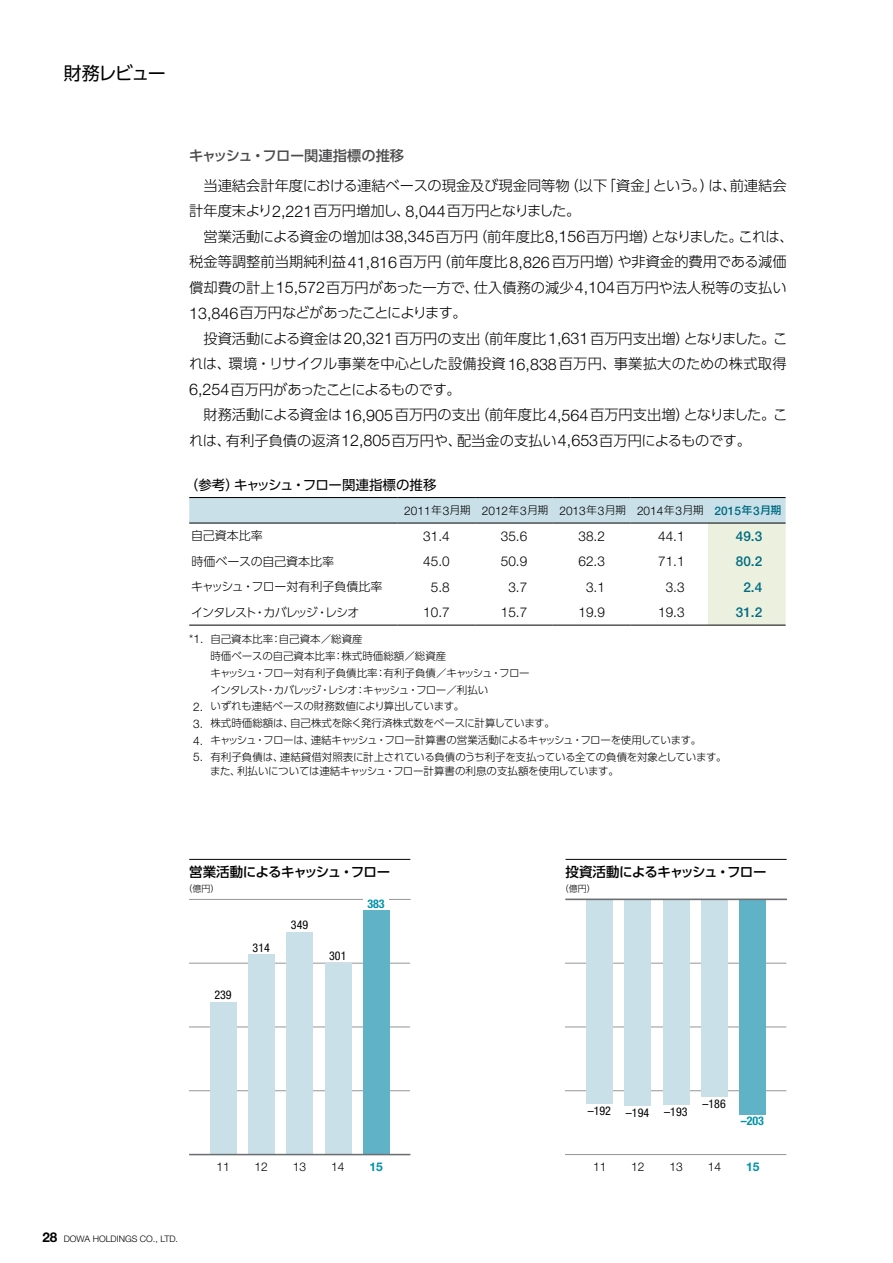
<style>
.page{position:relative;width:893px;height:1263px;background:#fff}
.page>*{position:absolute;margin:0;border:0;box-sizing:border-box;transform-origin:0 0}
.t1{font:18px "UD Shin Go Pro";letter-spacing:-.085em;color:#000}
.t2{font:300 14.25px/25.5px "UD Shin Go Pro";color:#000}
.t3{font:500 14.25px "UD Shin Go Pro";color:#4c4c4e}
.t4{font:300 13.5px "Helvetica Neue LT Std";color:#000}
.t5{font:500 13.5px "UD Shin Go Pro";letter-spacing:-.05em;color:#000}
.t6{font:13.5px "UD Shin Go Pro";color:#000}
.t7{font:500 13.5px "Helvetica Neue LT Std";color:#006b81}
.t8{font:300 12px "UD Shin Go Pro";color:#000}
.t9{font:condensed 12px "Helvetica Neue LT Std";color:#000}
.t10{font:300 12px "Helvetica Neue LT Std";color:#000}
.t11{font:300 12px "UD Shin Go Pro";letter-spacing:-.075em;color:#000}
.t12{font:700 condensed 12px "Helvetica Neue LT Std";color:#0093ac}
.t13{font:300 12px "UD Shin Go Pro";letter-spacing:-.02em;color:#000}
.t14{font:700 12px "Helvetica Neue LT Std";color:#0093ac}
.t15{font:300 11.85px "Helvetica Neue LT Std";color:#000}
.t16{font:300 10.5px/13.5px "UD Shin Go Pro";letter-spacing:-.02em;color:#000}
.t17{font:300 10.5px/17px "UD Shin Go Pro";color:#000}
.t18{font:300 10.5px "UD Shin Go Pro";letter-spacing:-.05em;color:#000}
.t19{font:300 9px "Helvetica Neue LT Std";color:#000}
.t20{font:300 9px "UD Shin Go Pro";color:#000}
.s1{font-family:"Helvetica Neue LT Std";font-size:16.05px}
.s2{font-family:"UD Shin Go Pro";font-size:10.5px}
.s3{font-weight:500;color:#006b81}
.s4{font-family:"UD Shin Go Pro";font-weight:500;font-size:10.5px;color:#006b81}
.s5{font-family:"Helvetica Neue LT Std";font-size:11.85px}
.s6{font-weight:700;font-size:13.5px}
</style>
<div class="page">
<hr style="left:189px;top:859px;width:221px;height:1px;background:#000">
<hr style="left:566px;top:859px;width:221px;height:1px;background:#000">
<hr style="left:189px;top:899px;width:221px;height:1px;background:#939598">
<hr style="left:189px;top:1090px;width:221px;height:1px;background:#939598">
<hr style="left:189px;top:1026px;width:221px;height:1px;background:#939598">
<hr style="left:189px;top:963px;width:221px;height:1px;background:#939598">
<div style="left:363px;top:897px;width:26px;height:9px;background:#fff"></div>
<div style="left:210px;top:1002px;width:27px;height:152px;background:#c9e0e8"></div>
<div style="left:248px;top:954px;width:27px;height:200px;background:#c9e0e8"></div>
<div style="left:286px;top:932px;width:27px;height:222px;background:#c9e0e8"></div>
<div style="left:325px;top:962px;width:26px;height:192px;background:#c9e0e8"></div>
<div style="left:363px;top:910px;width:27px;height:244px;background:#60b3c7"></div>
<hr style="left:189px;top:1154px;width:221px;height:1px;background:#6d6e71">
<hr style="left:566px;top:1154px;width:220px;height:1px;background:#939598">
<hr style="left:566px;top:1090px;width:220px;height:1px;background:#939598">
<hr style="left:566px;top:1026px;width:220px;height:1px;background:#939598">
<hr style="left:566px;top:963px;width:220px;height:1px;background:#939598">
<div style="left:586px;top:899px;width:27px;height:204px;background:#c9e0e8"></div>
<div style="left:624px;top:899px;width:27px;height:207px;background:#c9e0e8"></div>
<div style="left:663px;top:899px;width:27px;height:205px;background:#c9e0e8"></div>
<div style="left:701px;top:899px;width:27px;height:198px;background:#c9e0e8"></div>
<div style="left:739px;top:899px;width:27px;height:216px;background:#60b3c7"></div>
<hr style="left:566px;top:899px;width:221px;height:1px;background:#6d6e71">
<svg style="left:189px;top:498px;width:597px;height:127px"></svg>
<hr style="left:189px;top:497px;width:209px;height:1px;background:#000">
<hr style="left:398px;top:497px;width:77px;height:1px;background:#000">
<hr style="left:475px;top:497px;width:78px;height:1px;background:#000">
<hr style="left:553px;top:497px;width:77px;height:1px;background:#000">
<hr style="left:630px;top:497px;width:78px;height:1px;background:#000">
<hr style="left:708px;top:497px;width:78px;height:1px;background:#000">
<hr style="left:189px;top:523px;width:209px;height:1px;background:#000">
<hr style="left:398px;top:523px;width:77px;height:1px;background:#000">
<hr style="left:475px;top:523px;width:78px;height:1px;background:#000">
<hr style="left:553px;top:523px;width:77px;height:1px;background:#000">
<hr style="left:630px;top:523px;width:78px;height:1px;background:#000">
<hr style="left:708px;top:523px;width:78px;height:1px;background:#000">
<hr style="left:189px;top:625px;width:209px;height:1px;background:#000">
<hr style="left:398px;top:625px;width:77px;height:1px;background:#000">
<hr style="left:475px;top:625px;width:78px;height:1px;background:#000">
<hr style="left:553px;top:625px;width:77px;height:1px;background:#000">
<hr style="left:630px;top:625px;width:78px;height:1px;background:#000">
<hr style="left:708px;top:625px;width:78px;height:1px;background:#000">
<p class="t1" style="left:64px;top:58px;width:103px">財務レビュー</p>
<p class="t3" style="left:189px;top:144px;width:217px">キャッシュ・フロー関連指標の推移</p>
<p class="t2" style="left:189px;top:172px;width:606px">　当連結会計年度における連結ベースの現金及び現金同等物（以下「資金」という。）は、前連結会計年度末より<span class="s1">2,221</span>百万円増加し、<span class="s1">8,044</span>百万円となりました。<br>　営業活動による資金の増加は<span class="s1">38,345</span>百万円（前年度比<span class="s1">8,156</span>百万円増）となりました。これは、税金等調整前当期純利益<span class="s1">41,816</span>百万円（前年度比<span class="s1">8,826</span>百万円増）や非資金的費用である減価償却費の計上<span class="s1">15,572</span>百万円があった一方で、仕入債務の減少<span class="s1">4,104</span>百万円や法人税等の支払い<span class="s1">13,846</span>百万円などがあったことによります。<br>　投資活動による資金は<span class="s1">20,321</span>百万円の支出（前年度比<span class="s1">1,631</span>百万円支出増）となりました。これは、環境・リサイクル事業を中心とした設備投資<span class="s1">16,838</span>百万円、事業拡大のための株式取得<span class="s1">6,254</span>百万円があったことによるものです。<br>　財務活動による資金は<span class="s1">16,905</span>百万円の支出（前年度比<span class="s1">4,564</span>百万円支出増）となりました。これは、有利子負債の返済<span class="s1">12,805</span>百万円や、配当金の支払い<span class="s1">4,653</span>百万円によるものです。</p>
<p class="t6" style="left:185px;top:474px;width:253px">（参考）キャッシュ・フロー関連指標の推移</p>
<p class="t15" style="left:404px;top:503px;width:378px">2011<span class="s2">年</span>3<span class="s2">月期</span> 2012<span class="s2">年</span>3<span class="s2">月期</span> 2013<span class="s2">年</span>3<span class="s2">月期</span> 2014<span class="s2">年</span>3<span class="s2">月期</span> <span class="s3">2015</span><span class="s4">年</span><span class="s3">3</span><span class="s4">月期</span></p>
<p class="t13" style="left:191px;top:526px;width:73px">自己資本比率</p>
<p class="t4" style="left:423px;top:527px;width:28px">31.4</p>
<p class="t4" style="left:501px;top:527px;width:28px">35.6</p>
<p class="t4" style="left:578px;top:527px;width:28px">38.2</p>
<p class="t4" style="left:658px;top:527px;width:28px">44.1</p>
<p class="t7" style="left:736px;top:528px;width:28px">49.3</p>
<p class="t8" style="left:191px;top:552px;width:144px">時価ベースの自己資本比率</p>
<p class="t4" style="left:423px;top:553px;width:28px">45.0</p>
<p class="t4" style="left:501px;top:553px;width:28px">50.9</p>
<p class="t4" style="left:578px;top:553px;width:28px">62.3</p>
<p class="t4" style="left:658px;top:553px;width:28px">71.1</p>
<p class="t7" style="left:736px;top:553px;width:28px">80.2</p>
<p class="t8" style="left:191px;top:577px;width:193px">キャッシュ・フロー対有利子負債比率</p>
<p class="t4" style="left:431px;top:579px;width:20px">5.8</p>
<p class="t4" style="left:508px;top:579px;width:20px">3.7</p>
<p class="t4" style="left:586px;top:579px;width:20px">3.1</p>
<p class="t4" style="left:666px;top:579px;width:20px">3.3</p>
<p class="t7" style="left:743px;top:579px;width:20px">2.4</p>
<p class="t11" style="left:191px;top:603px;width:170px">インタレスト・カバレッジ・レシオ</p>
<p class="t4" style="left:423px;top:604px;width:28px">10.7</p>
<p class="t4" style="left:501px;top:604px;width:28px">15.7</p>
<p class="t4" style="left:578px;top:604px;width:28px">19.9</p>
<p class="t4" style="left:658px;top:604px;width:28px">19.3</p>
<p class="t7" style="left:736px;top:604px;width:28px">31.2</p>
<p class="t17" style="left:210px;top:630px;width:321px;text-indent:-21px"><span class="s5">*1.</span> 自己資本比率：自己資本／総資産<br>時価ベースの自己資本比率：株式時価総額／総資産<br>キャッシュ・フロー対有利子負債比率：有利子負債／キャッシュ・フローインタレスト・カバレッジ・レシオ：キャッシュ・フロー／利払い</p>
<p class="t16" style="left:193px;top:699px;width:273px"><span class="s5">2.</span> いずれも連結ベースの財務数値により算出しています。</p>
<p class="t16" style="left:193px;top:716px;width:363px"><span class="s5">3.</span> 株式時価総額は、自己株式を除く発行済株式数をベースに計算しています。</p>
<p class="t18" style="left:193px;top:732px;width:510px"><span class="s5">4.</span> キャッシュ・フローは、連結キャッシュ・フロー計算書の営業活動によるキャッシュ・フローを使用しています。</p>
<p class="t16" style="left:210px;top:750px;width:518px;text-indent:-17px"><span class="s5">5.</span> 有利子負債は、連結貸借対照表に計上されている負債のうち利子を支払っている全ての負債を対象としています。また、利払いについては連結キャッシュ・フロー計算書の利息の支払額を使用しています。</p>
<p class="t5" style="left:189px;top:861px;width:203px">営業活動によるキャッシュ・フロー</p>
<p class="t20" style="left:183px;top:881px;width:38px">（億円）</p>
<p class="t9" style="left:214px;top:988px;width:19px">239</p>
<p class="t9" style="left:253px;top:940px;width:19px">314</p>
<p class="t9" style="left:291px;top:918px;width:19px">349</p>
<p class="t9" style="left:329px;top:948px;width:19px">301</p>
<p class="t12" style="left:367px;top:896px;width:19px">383</p>
<p class="t5" style="left:566px;top:861px;width:203px">投資活動によるキャッシュ・フロー</p>
<p class="t20" style="left:560px;top:881px;width:37px">（億円）</p>
<p class="t19" style="left:42px;top:1233px;width:137px"><span class="s6">28</span> DOWA HOLDINGS CO., LTD.</p>
<p class="t10" style="left:216px;top:1159px;width:15px">11</p>
<p class="t10" style="left:255px;top:1159px;width:15px">12</p>
<p class="t10" style="left:293px;top:1159px;width:15px">13</p>
<p class="t10" style="left:331px;top:1159px;width:15px">14</p>
<p class="t14" style="left:369px;top:1159px;width:15px">15</p>
<p class="t9" style="left:588px;top:1103px;width:25px">–192</p>
<p class="t9" style="left:626px;top:1105px;width:63px">–194 –193</p>
<p class="t9" style="left:702px;top:1097px;width:25px">–186</p>
<p class="t12" style="left:741px;top:1114px;width:25px">–203</p>
<p class="t10" style="left:593px;top:1159px;width:15px">11</p>
<p class="t10" style="left:631px;top:1159px;width:15px">12</p>
<p class="t10" style="left:669px;top:1159px;width:15px">13</p>
<p class="t10" style="left:708px;top:1159px;width:15px">14</p>
<p class="t14" style="left:746px;top:1159px;width:15px">15</p>
</div>
